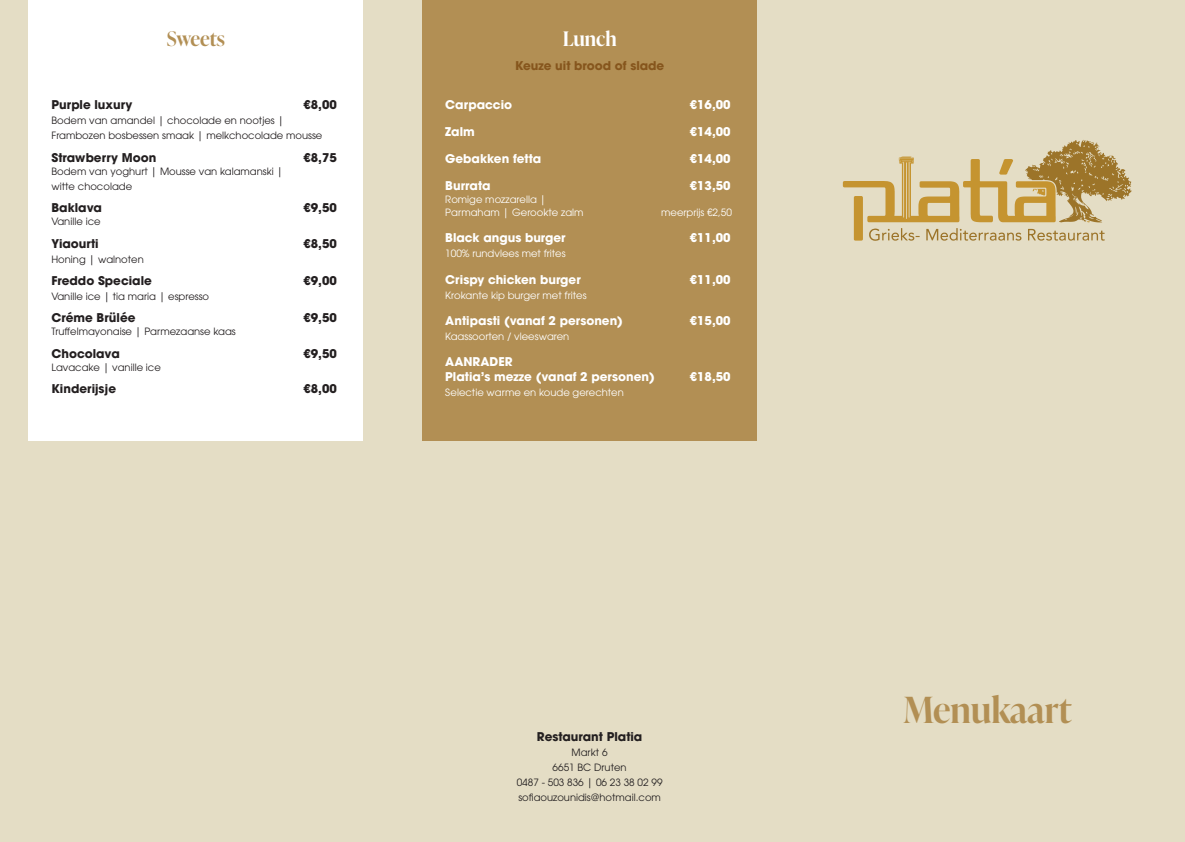
<style>
.page{position:relative;width:1185px;height:842px;background:#e4ddc5}
.page>*{position:absolute;margin:0;border:0;box-sizing:border-box;transform-origin:0 0}
.t1{font:600 36px "Ivy Presto Display";color:#b28f54}
.t2{font:600 20px "Ivy Presto Display";color:#b28f54}
.t3{font:600 20px "Ivy Presto Display";color:#fff}
.t4{font:700 12px/14.4px "ITC Avant Garde Pro";color:#fff}
.t5{font:700 12px "ITC Avant Garde Pro";color:#231f20}
.t6{font:700 12px "ITC Avant Garde Pro";color:#86561d}
.t7{font:10px/15px "ITC Avant Garde Pro";color:#231f20}
.t8{font:10px/13px "ITC Avant Garde Pro";color:#fff}
</style>
<div class="page">
<svg style="left:843px;top:140px;width:289px;height:101px"></svg>
<div style="left:423px;top:0;width:334px;height:441px;background:#b28f54"></div>
<div style="left:28px;top:0;width:335px;height:441px;background:#fff"></div>
<h2 class="t2" style="left:167px;top:24px;width:59px">Sweets</h2>
<h2 class="t3" style="left:563px;top:24px;width:56px">Lunch</h2>
<p class="t5" style="left:51px;top:97px;width:82px">Purple luxury</p>
<p class="t5" style="left:303px;top:97px;width:35px">€8,00</p>
<p class="t7" style="left:51px;top:113px;width:272px">Bodem van amandel | chocolade en nootjes |<br>Frambozen bosbessen smaak | melkchocolade mousse</p>
<p class="t5" style="left:51px;top:149px;width:106px">Strawberry Moon</p>
<p class="t5" style="left:303px;top:149px;width:35px">€8,75</p>
<p class="t7" style="left:51px;top:163px;width:233px">Bodem van yoghurt | Mousse van kalamanski | witte chocolade</p>
<p class="t5" style="left:51px;top:200px;width:52px">Baklava</p>
<p class="t5" style="left:303px;top:200px;width:35px">€9,50</p>
<p class="t7" style="left:51px;top:214px;width:51px">Vanille ice</p>
<p class="t5" style="left:51px;top:235px;width:49px">Yiaourti</p>
<p class="t5" style="left:303px;top:235px;width:35px">€8,50</p>
<p class="t7" style="left:51px;top:251px;width:94px">Honing | walnoten</p>
<p class="t5" style="left:51px;top:272px;width:102px">Freddo Speciale</p>
<p class="t5" style="left:303px;top:272px;width:35px">€9,00</p>
<p class="t7" style="left:51px;top:289px;width:159px">Vanille ice | tia maria | espresso</p>
<p class="t5" style="left:51px;top:310px;width:86px">Créme Brülée</p>
<p class="t5" style="left:303px;top:310px;width:35px">€9,50</p>
<p class="t7" style="left:51px;top:324px;width:186px">Truffelmayonaise | Parmezaanse kaas</p>
<p class="t5" style="left:51px;top:345px;width:70px">Chocolava</p>
<p class="t5" style="left:303px;top:345px;width:35px">€9,50</p>
<p class="t7" style="left:51px;top:359px;width:111px">Lavacake | vanille ice</p>
<p class="t5" style="left:51px;top:381px;width:66px">Kinderijsje</p>
<p class="t5" style="left:303px;top:381px;width:35px">€8,00</p>
<p class="t6" style="left:515px;top:57px;width:151px">Keuze uit brood of slade</p>
<p class="t4" style="left:445px;top:98px;width:68px">Carpaccio</p>
<p class="t4" style="left:690px;top:98px;width:42px">€16,00</p>
<p class="t4" style="left:445px;top:125px;width:31px">Zalm</p>
<p class="t4" style="left:690px;top:125px;width:42px">€14,00</p>
<p class="t4" style="left:445px;top:152px;width:97px">Gebakken fetta</p>
<p class="t4" style="left:690px;top:152px;width:42px">€14,00</p>
<p class="t4" style="left:445px;top:178px;width:47px">Burrata</p>
<p class="t4" style="left:690px;top:178px;width:42px">€13,50</p>
<p class="t8" style="left:445px;top:192px;width:140px">Romige mozzarella |<br>Parmaham | Gerookte zalm</p>
<p class="t8" style="left:661px;top:205px;width:72px">meerprijs €2,50</p>
<p class="t4" style="left:445px;top:230px;width:122px">Black angus burger</p>
<p class="t4" style="left:690px;top:230px;width:42px">€11,00</p>
<p class="t8" style="left:445px;top:247px;width:122px">100% rundvlees met frites</p>
<p class="t4" style="left:445px;top:272px;width:137px">Crispy chicken burger</p>
<p class="t4" style="left:690px;top:272px;width:42px">€11,00</p>
<p class="t8" style="left:445px;top:288px;width:143px">Krokante kip burger met frites</p>
<p class="t4" style="left:445px;top:313px;width:179px">Antipasti (vanaf 2 personen)</p>
<p class="t4" style="left:690px;top:313px;width:42px">€15,00</p>
<p class="t8" style="left:445px;top:330px;width:126px">Kaassoorten / vleeswaren</p>
<p class="t4" style="left:445px;top:355px;width:211px">AANRADER<br>Platia’s mezze (vanaf 2 personen)</p>
<p class="t4" style="left:690px;top:369px;width:42px">€18,50</p>
<p class="t8" style="left:445px;top:385px;width:180px">Selectie warme en koude gerechten</p>
<p class="t5" style="left:537px;top:728px;width:107px">Restaurant Platia</p>
<p class="t7" style="left:517px;top:744px;width:147px;text-align:center">Markt 6<br>6651 BC Druten<br>0487 - 503 836 | 06 23 38 02 99 sofiaouzounidis@hotmail.com</p>
<h1 class="t1" style="left:903px;top:684px;width:170px">Menukaart</h1>
</div>
